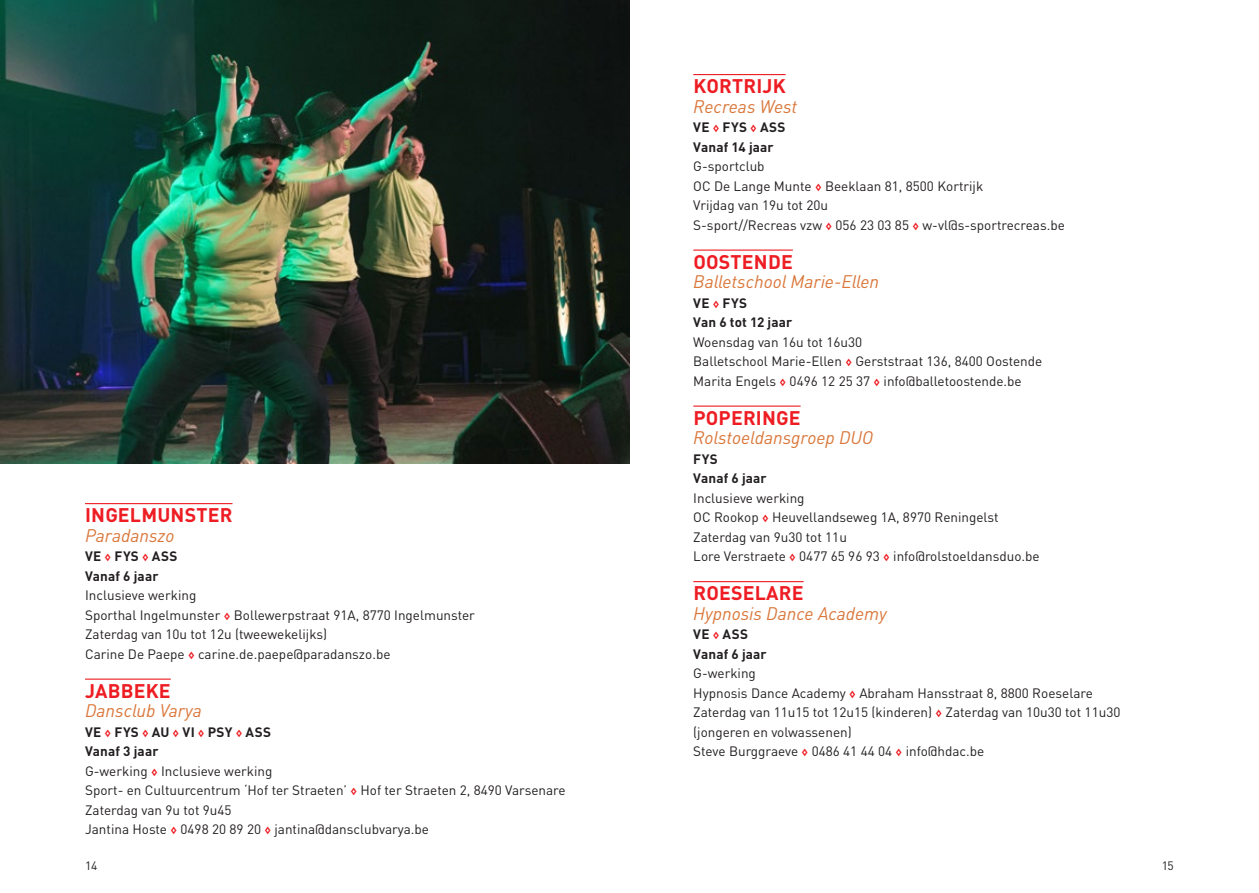
<style>
.page{position:relative;width:1259px;height:893px;background:#fff}
.page>*{position:absolute;margin:0;border:0;box-sizing:border-box;transform-origin:0 0}
._2_gemeente{font:700 19.5px "DINOT";letter-spacing:.01em;color:#ee1d23}
._3_club{font:italic 18px "DINOT";color:#da7639}
._6_body{font:13.5px/19.5px "DINOT";color:#231f20}
._4_vetjes{font:700 13.5px "DINOT";letter-spacing:.01em;color:#231f20}
._4_vetjes-2{font:700 13.5px "DINOT";letter-spacing:.03em;color:#231f20}
.t1{font:12px "DINOT";color:#231f20}
.s1{font-size:10.5px;color:#ee1d23}
.s2{font-weight:700;font-size:10.5px;color:#ee1d23}
</style>
<div class="page">
<hr style="left:693px;top:74px;width:92px;height:1px;background:#ee1d23">
<hr style="left:693px;top:250px;width:100px;height:1px;background:#ee1d23">
<hr style="left:693px;top:406px;width:107px;height:1px;background:#ee1d23">
<hr style="left:693px;top:581px;width:110px;height:1px;background:#ee1d23">
<hr style="left:85px;top:503px;width:147px;height:1px;background:#ee1d23">
<hr style="left:85px;top:679px;width:86px;height:1px;background:#ee1d23">
<img style="left:0;top:0;width:629px;height:464px">
<p class="_2_gemeente" style="left:85px;top:502px;width:149px">INGELMUNSTER</p>
<p class="_3_club" style="left:85px;top:523px;width:91px">Paradanszo</p>
<p class="_4_vetjes" style="left:85px;top:547px;width:94px">VE <span class="s1">◊</span> FYS <span class="s1">◊</span> ASS</p>
<p class="_4_vetjes" style="left:85px;top:566px;width:75px">Vanaf 6 jaar</p>
<p class="_6_body" style="left:85px;top:585px;width:113px">Inclusieve werking</p>
<p class="_6_body" style="left:85px;top:604px;width:391px">Sporthal Ingelmunster <span class="s2">◊</span> Bollewerpstraat 91A, 8770 Ingelmunster</p>
<p class="_6_body" style="left:85px;top:624px;width:244px">Zaterdag van 10u tot 12u (tweewekelijks)</p>
<p class="_6_body" style="left:85px;top:643px;width:307px">Carine De Paepe <span class="s2">◊</span> carine.de.paepe@paradanszo.be</p>
<p class="_2_gemeente" style="left:85px;top:677px;width:87px">JABBEKE</p>
<p class="_3_club" style="left:85px;top:698px;width:118px">Dansclub Varya</p>
<p class="_4_vetjes-2" style="left:85px;top:722px;width:187px">VE <span class="s1">◊</span> FYS <span class="s1">◊</span> AU <span class="s1">◊</span> VI <span class="s1">◊</span> PSY <span class="s1">◊</span> ASS</p>
<p class="_4_vetjes" style="left:85px;top:742px;width:75px">Vanaf 3 jaar</p>
<p class="_6_body" style="left:85px;top:760px;width:189px">G-werking <span class="s2">◊</span> Inclusieve werking</p>
<p class="_6_body" style="left:85px;top:780px;width:482px">Sport- en Cultuurcentrum ‘Hof ter Straeten’ <span class="s2">◊</span> Hof ter Straeten 2, 8490 Varsenare</p>
<p class="_6_body" style="left:85px;top:799px;width:148px">Zaterdag van 9u tot 9u45</p>
<p class="_6_body" style="left:85px;top:819px;width:345px">Jantina Hoste <span class="s2">◊</span> 0498 20 89 20 <span class="s2">◊</span> jantina@dansclubvarya.be</p>
<p class="_2_gemeente" style="left:693px;top:73px;width:94px">KORTRIJK</p>
<p class="_3_club" style="left:693px;top:94px;width:106px">Recreas West</p>
<p class="_4_vetjes" style="left:693px;top:118px;width:94px">VE <span class="s1">◊</span> FYS <span class="s1">◊</span> ASS</p>
<p class="_4_vetjes" style="left:693px;top:137px;width:82px">Vanaf 14 jaar</p>
<p class="_6_body" style="left:693px;top:156px;width:73px">G-sportclub</p>
<p class="_6_body" style="left:693px;top:175px;width:291px">OC De Lange Munte <span class="s2">◊</span> Beeklaan 81, 8500 Kortrijk</p>
<p class="_6_body" style="left:693px;top:195px;width:136px">Vrijdag van 19u tot 20u</p>
<p class="_6_body" style="left:693px;top:214px;width:373px">S-sport//Recreas vzw <span class="s2">◊</span> 056 23 03 85 <span class="s2">◊</span> w-vl@s-sportrecreas.be</p>
<p class="_2_gemeente" style="left:693px;top:248px;width:101px">OOSTENDE</p>
<p class="_3_club" style="left:693px;top:269px;width:187px">Balletschool Marie-Ellen</p>
<p class="_4_vetjes" style="left:693px;top:293px;width:55px">VE <span class="s1">◊</span> FYS</p>
<p class="_4_vetjes" style="left:693px;top:313px;width:100px">Van 6 tot 12 jaar</p>
<p class="_6_body" style="left:693px;top:331px;width:170px">Woensdag van 16u tot 16u30</p>
<p class="_6_body" style="left:693px;top:351px;width:350px">Balletschool Marie-Ellen <span class="s2">◊</span> Gerststraat 136, 8400 Oostende</p>
<p class="_6_body" style="left:693px;top:370px;width:330px">Marita Engels <span class="s2">◊</span> 0496 12 25 37 <span class="s2">◊</span> info@balletoostende.be</p>
<p class="_2_gemeente" style="left:693px;top:404px;width:109px">POPERINGE</p>
<p class="_3_club" style="left:693px;top:425px;width:181px">Rolstoeldansgroep DUO</p>
<p class="_4_vetjes" style="left:693px;top:449px;width:26px">FYS</p>
<p class="_4_vetjes" style="left:693px;top:469px;width:75px">Vanaf 6 jaar</p>
<p class="_6_body" style="left:693px;top:487px;width:113px">Inclusieve werking</p>
<p class="_6_body" style="left:693px;top:507px;width:307px">OC Rookop <span class="s2">◊</span> Heuvellandseweg 1A, 8970 Reningelst</p>
<p class="_6_body" style="left:693px;top:526px;width:155px">Zaterdag van 9u30 tot 11u</p>
<p class="_6_body" style="left:693px;top:546px;width:348px">Lore Verstraete <span class="s2">◊</span> 0477 65 96 93 <span class="s2">◊</span> info@rolstoeldansduo.be</p>
<p class="_2_gemeente" style="left:693px;top:580px;width:112px">ROESELARE</p>
<p class="_3_club" style="left:693px;top:601px;width:195px">Hypnosis Dance Academy</p>
<p class="_4_vetjes" style="left:693px;top:625px;width:56px">VE <span class="s1">◊</span> ASS</p>
<p class="_4_vetjes" style="left:693px;top:644px;width:75px">Vanaf 6 jaar</p>
<p class="_6_body" style="left:693px;top:663px;width:64px">G-werking</p>
<p class="_6_body" style="left:693px;top:682px;width:401px">Hypnosis Dance Academy <span class="s2">◊</span> Abraham Hansstraat 8, 8800 Roeselare</p>
<p class="_6_body" style="left:693px;top:702px;width:429px">Zaterdag van 11u15 tot 12u15 (kinderen) <span class="s2">◊</span> Zaterdag van 10u30 tot 11u30 (jongeren en volwassenen)</p>
<p class="_6_body" style="left:693px;top:741px;width:292px">Steve Burggraeve <span class="s2">◊</span> 0486 41 44 04 <span class="s2">◊</span> info@hdac.be</p>
<p class="t1" style="left:85px;top:857px;width:14px">14</p>
<p class="t1" style="left:1161px;top:857px;width:14px">15</p>
</div>
